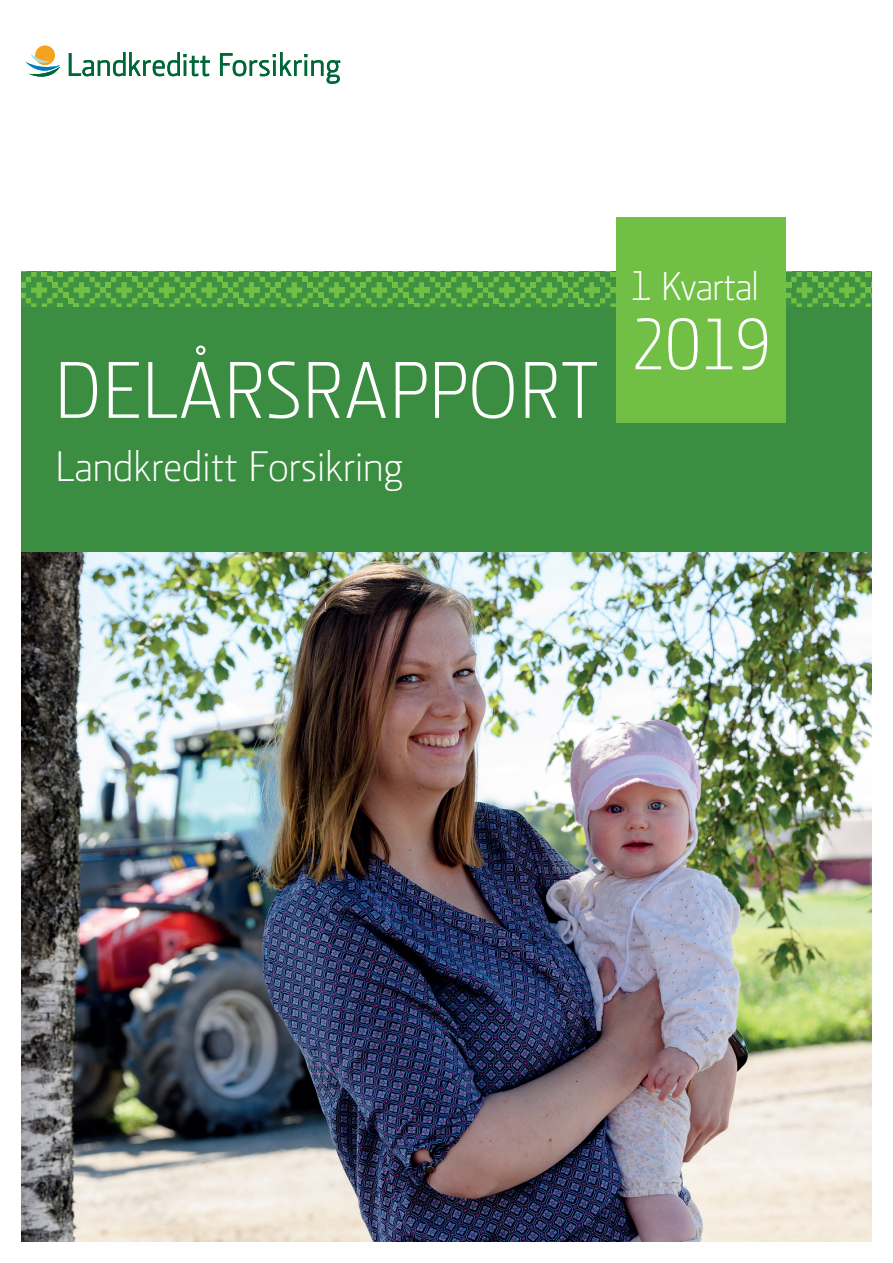
<style>
.page{position:relative;width:893px;height:1263px;background:#fff}
.page>*{position:absolute;margin:0;border:0;box-sizing:border-box;transform-origin:0 0}
.t1{font:300 81px "Section LK";letter-spacing:.015em;color:#fff}
.t2{font:300 73.5px "Section LK";color:#fff}
.t3{font:300 43.05px "Section LK";color:#fff}
.t4{font:300 40.5px "Section LK";letter-spacing:-.02em;color:#fff}
.s1{font-size:42px}
</style>
<div class="page">
<svg style="left:21px;top:271px;width:851px;height:36px;background:#51a242"></svg>
<img style="left:21px;top:551px;width:851px;height:691px">
<div style="left:21px;top:307px;width:851px;height:244px;background:#3b8d41"></div>
<div style="left:616px;top:217px;width:170px;height:205px;background:#71bf44"></div>
<div style="left:35px;top:46px;width:20px;height:19px;background:#f5a31d;border-radius:50%"></div>
<svg style="left:26px;top:54px;width:34px;height:23px"></svg>
<svg style="left:69px;top:52px;width:141px;height:24px"></svg>
<svg style="left:220px;top:52px;width:120px;height:32px"></svg>
<h1 class="t1" style="left:55px;top:345px;width:545px">DELÅRSRAPPORT</h1>
<p class="t3" style="left:55px;top:442px;width:349px">Landkreditt Forsikring</p>
<p class="t3" style="left:133px;top:442px;width:238px">b uksforsikr ng</p>
<p class="t4" style="left:629px;top:264px;width:131px"><span class="s1">1</span>. Kvartal</p>
<h2 class="t2" style="left:629px;top:303px;width:144px">2019</h2>
</div>
